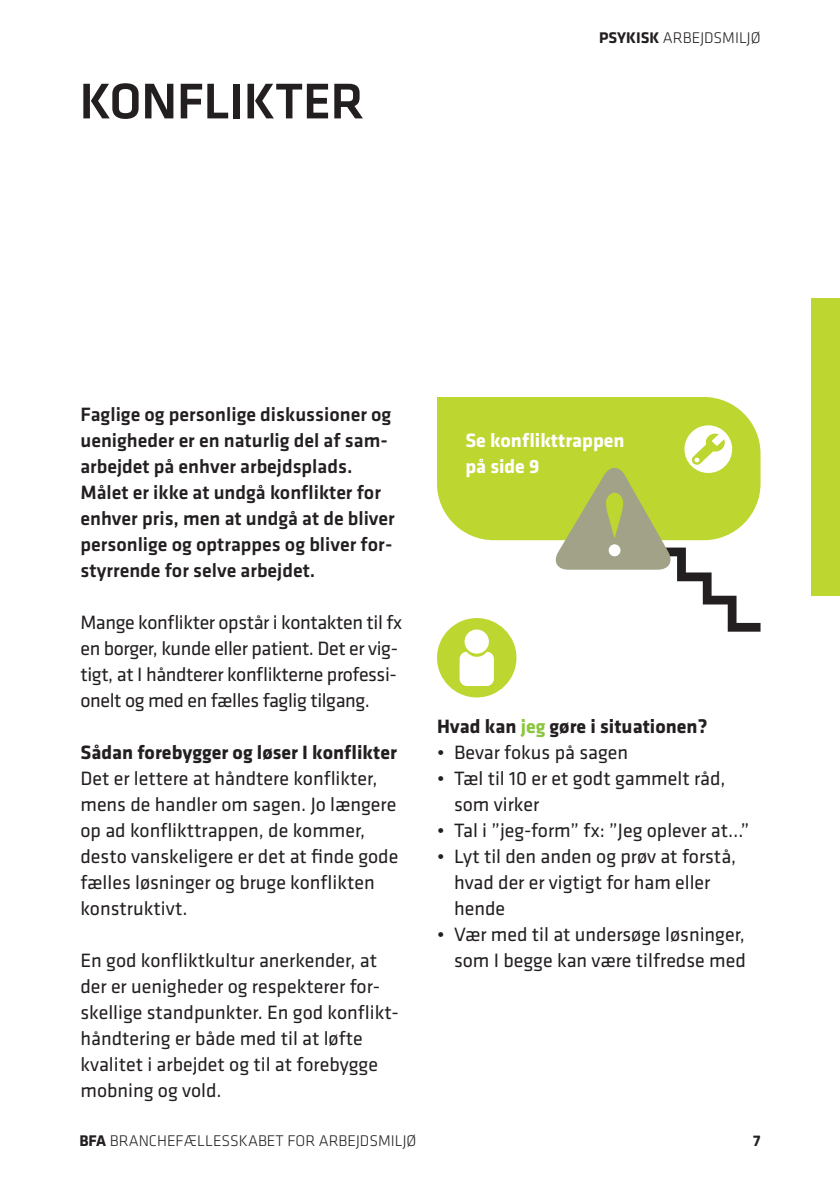
<style>
.page{position:relative;width:840px;height:1191px;background:#fff}
.page>*{position:absolute;margin:0;border:0;box-sizing:border-box;transform-origin:0 0}
.BAR_Rubrik{font:500 52px "Klavika";letter-spacing:-.01em;color:#231f20}
.BAR_Brød{font:20px/26px "Klavika";color:#231f20}
.BAR_Manchettekst{font:500 20px/26px "Klavika";color:#231f20}
.BAR_Brød-2{font:20px/26px "Klavika";letter-spacing:-.02em;color:#231f20}
.BAR_Mellemrubrik{font:700 20px "Klavika";color:#231f20}
.BAR_Mellemrubrik-2{font:700 20px/26px "Klavika";color:#fff}
.t1{font:300 16px "Klavika";color:#231f20}
.t2{font:700 16px "Klavika";color:#231f20}
.s1{font-weight:700}
.s2{color:#8bc63e}
</style>
<div class="page">
<div style="left:811px;top:298px;width:28px;height:297px;background:#bed630"></div>
<hr style="left:0;top:0;width:1px;height:1191px;background:#c9ccb2">
<div style="left:437px;top:618px;width:79px;height:79px;background:#bed630;border-radius:50%"></div>
<svg style="left:459px;top:629px;width:34px;height:57px"></svg>
<div style="left:437px;top:397px;width:316px;height:143px;background:#bed630"></div>
<svg style="left:552px;top:425px;width:208px;height:206px"></svg>
<p class="BAR_Rubrik" style="left:79px;top:66px;width:286px">KONFLIKTER</p>
<p class="t1" style="left:599px;top:28px;width:163px"><span class="s1">PSYKISK</span> ARBEJDSMILJØ</p>
<p class="BAR_Manchettekst" style="left:80px;top:401px;width:316px">Faglige og personlige diskussioner og uenigheder er en naturlig del af sam&shy;arbejdet på enhver arbejdsplads.<br>Målet er ikke at undgå konflikter for enhver pris, men at undgå at de bliver personlige og optrappes og bliver for&shy;styrrende for selve arbejdet.</p>
<p class="BAR_Brød-2" style="left:80px;top:608px;width:323px">Mange konflikter opstår i kontakten til fx en borger, kunde eller patient. Det er vig&shy;tigt, at I håndterer konflikterne professi&shy;onelt og med en fælles faglig tilgang.</p>
<p class="BAR_Mellemrubrik" style="left:80px;top:738px;width:318px">Sådan forebygger og løser I konflikter</p>
<p class="BAR_Brød" style="left:80px;top:764px;width:319px">Det er lettere at håndtere konflikter, mens de handler om sagen. Jo længere op ad konflikttrappen, de kommer, desto vanskeligere er det at finde gode fælles løsninger og bruge konflikten konstruktivt.</p>
<p class="BAR_Brød" style="left:80px;top:946px;width:320px">En god konfliktkultur anerkender, at der er uenigheder og respekterer for&shy;skellige standpunkter. En god konflikt&shy;håndtering er både med til at løfte kvalitet i arbejdet og til at forebygge mobning og vold.</p>
<p class="t1" style="left:79px;top:1131px;width:338px"><span class="s1">BFA</span> BRANCHEFÆLLESSKABET FOR ARBEJDSMILJØ</p>
<p class="BAR_Mellemrubrik-2" style="left:465px;top:426px;width:161px">Se konflikttrappen på side 9</p>
<p class="BAR_Mellemrubrik" style="left:437px;top:712px;width:272px">Hvad kan <span class="s2">jeg</span> gøre i situationen?</p>
<p class="BAR_Brød" style="left:437px;top:738px;width:192px">• Bevar fokus på sagen</p>
<p class="BAR_Brød" style="left:454px;top:764px;width:273px;text-indent:-17px">• Tæl til 10 er et godt gammelt råd, som virker</p>
<p class="BAR_Brød" style="left:437px;top:816px;width:314px">• Tal i ”jeg-form” fx: ”Jeg oplever at…”</p>
<p class="BAR_Brød" style="left:454px;top:842px;width:283px;text-indent:-17px">• Lyt til den anden og prøv at forstå, hvad der er vigtigt for ham eller hende</p>
<p class="BAR_Brød" style="left:437px;top:920px;width:310px;text-align:right">• Vær med til at undersøge løsninger, som I begge kan være tilfredse med</p>
<p class="t2" style="left:752px;top:1129px;width:9px">7</p>
</div>
